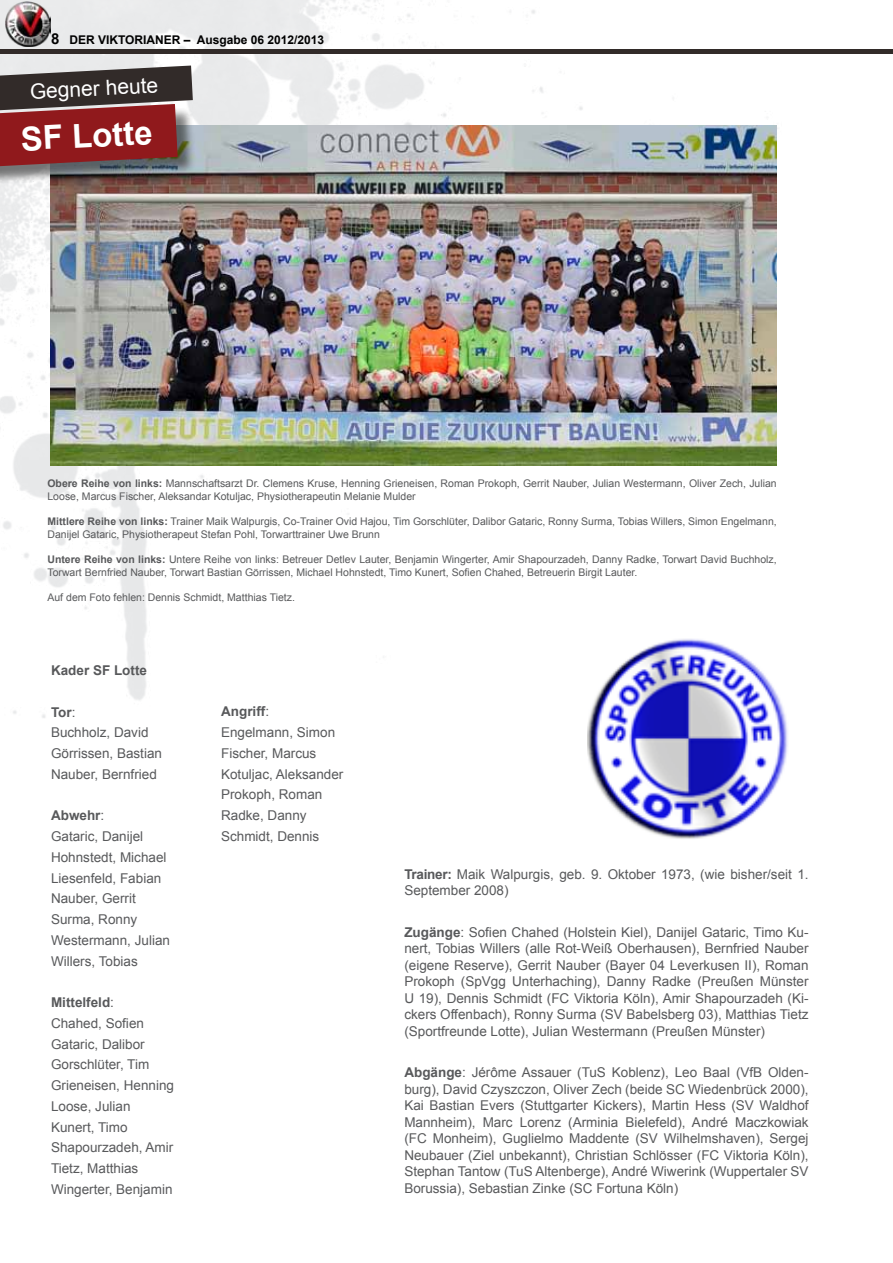
<style>
.page{position:relative;width:893px;height:1263px;background:#fff}
.page>*{position:absolute;margin:0;border:0;box-sizing:border-box;transform-origin:0 0}
.t1{font:700 33px "Arial";color:#fff}
.t2{font:21px "Arial";color:#fff}
.t3{font:13.5px/20.7px "Arial";color:#58595b}
.t4{font:700 13.5px "Arial";color:#58595b}
.t5{font:700 12px "Arial";color:#000}
.t6{font:10.5px/12.6px "Arial";color:#58595b}
.s1{font-size:15px}
.s2{font-weight:700}
</style>
<div class="page">
<img style="left:0;top:0;width:836px;height:718px">
<img style="left:6px;top:2px;width:44px;height:45px">
<hr style="left:0;top:49px;width:893px;height:4px;background:#322b29">
<img style="left:587px;top:638px;width:202px;height:201px">
<img style="left:50px;top:126px;width:727px;height:339px">
<div style="left:0;top:107px;width:196px;height:79px;background:#000;opacity:.5"></div>
<svg style="left:0;top:66px;width:193px;height:100px;background:#74393a"></svg>
<p class="t5" style="left:51px;top:32px;width:275px"><span class="s1">8</span> Der Viktorianer – Ausgabe 06 2012/2013</p>
<h2 class="t2" style="left:29px;top:78px;width:130px;rotate:-3deg">Gegner heute</h2>
<h1 class="t1" style="left:20px;top:117px;width:137px;rotate:-3deg">S F L otte</h1>
<p class="t6" style="left:47px;top:477px;width:731px"><span class="s2">Obere Reihe von links:</span> Mannschaftsarzt Dr. Clemens Kruse, Henning Grieneisen, Roman Prokoph, Gerrit Nauber, Julian Westermann, Oliver Zech, Julian<br>Loose, Marcus Fischer, Aleksandar Kotuljac, Physiotherapeutin Melanie Mulder</p>
<p class="t6" style="left:47px;top:515px;width:731px"><span class="s2">Mittlere Reihe von links:</span> Trainer Maik Walpurgis, Co-Trainer Ovid Hajou, Tim Gorschlüter, Dalibor Gataric, Ronny Surma, Tobias Willers, Simon Engelmann,<br>Danijel Gataric, Physiotherapeut Stefan Pohl, Torwarttrainer Uwe Brunn</p>
<p class="t6" style="left:47px;top:553px;width:731px"><span class="s2">Untere Reihe von links:</span> Untere Reihe von links: Betreuer Detlev Lauter, Benjamin Wingerter, Amir Shapourzadeh, Danny Radke, Torwart David Buchholz,<br>Torwart Bernfried Nauber, Torwart Bastian Görrissen, Michael Hohnstedt, Timo Kunert, Sofien Chahed, Betreuerin Birgit Lauter.</p>
<p class="t6" style="left:47px;top:591px;width:249px">Auf dem Foto fehlen: Dennis Schmidt, Matthias Tietz.</p>
<p class="t4" style="left:51px;top:661px;width:98px">Kader SF Lotte</p>
<p class="t3" style="left:51px;top:701px;width:113px"><span class="s2">Tor</span>:<br>Buchholz, David<br>Görrissen, Bastian<br>Nauber, Bernfried</p>
<p class="t3" style="left:51px;top:805px;width:121px"><span class="s2">Abwehr</span>:<br>Gataric, Danijel<br>Hohnstedt, Michael<br>Liesenfeld, Fabian<br>Nauber, Gerrit<br>Surma, Ronny<br>Westermann, Julian<br>Willers, Tobias</p>
<p class="t3" style="left:51px;top:992px;width:125px"><span class="s2">Mittelfeld</span>:<br>Chahed, Sofien<br>Gataric, Dalibor<br>Gorschlüter, Tim<br>Grieneisen, Henning<br>Loose, Julian<br>Kunert, Timo<br>Shapourzadeh, Amir<br>Tietz, Matthias<br>Wingerter, Benjamin</p>
<p class="t3" style="left:221px;top:701px;width:124px"><span class="s2">Angriff</span>:<br>Engelmann, Simon<br>Fischer, Marcus<br>Kotuljac, Aleksander<br>Prokoph, Roman<br>Radke, Danny<br>Schmidt, Dennis</p>
<p class="t3" style="left:404px;top:866px;width:406px;line-height:16.5px"><span class="s2">Trainer:</span> Maik Walpurgis, geb. 9. Oktober 1973, (wie bisher/seit 1.<br>September 2008)</p>
<p class="t3" style="left:404px;top:924px;width:406px;line-height:16.5px;text-align:justify"><span class="s2">Zugänge</span>: Sofien Chahed (Holstein Kiel), Danijel Gataric, Timo Ku&shy;nert, Tobias Willers (alle Rot-Weiß Oberhausen), Bernfried Nauber (eigene Reserve), Gerrit Nauber (Bayer 04 Leverkusen II), Roman Prokoph (SpVgg Unterhaching), Danny Radke (Preußen Münster U 19), Dennis Schmidt (FC Viktoria Köln), Amir Shapourzadeh (Ki&shy;ckers Offenbach), Ronny Surma (SV Babelsberg 03), Matthias Tietz (Sportfreunde Lotte), Julian Westermann (Preußen Münster)</p>
<p class="t3" style="left:404px;top:1064px;width:406px;line-height:16.5px;text-align:justify"><span class="s2">Abgänge</span>: Jérôme Assauer (TuS Koblenz), Leo Baal (VfB Olden&shy;burg), David Czyszczon, Oliver Zech (beide SC Wiedenbrück 2000), Kai Bastian Evers (Stuttgarter Kickers), Martin Hess (SV Waldhof Mannheim), Marc Lorenz (Arminia Bielefeld), André Maczkowiak (FC Monheim), Guglielmo Maddente (SV Wilhelmshaven), Sergej Neubauer (Ziel unbekannt), Christian Schlösser (FC Viktoria Köln), Stephan Tantow (TuS Altenberge), André Wiwerink (Wuppertaler SV Borussia), Sebastian Zinke (SC Fortuna Köln)</p>
</div>
